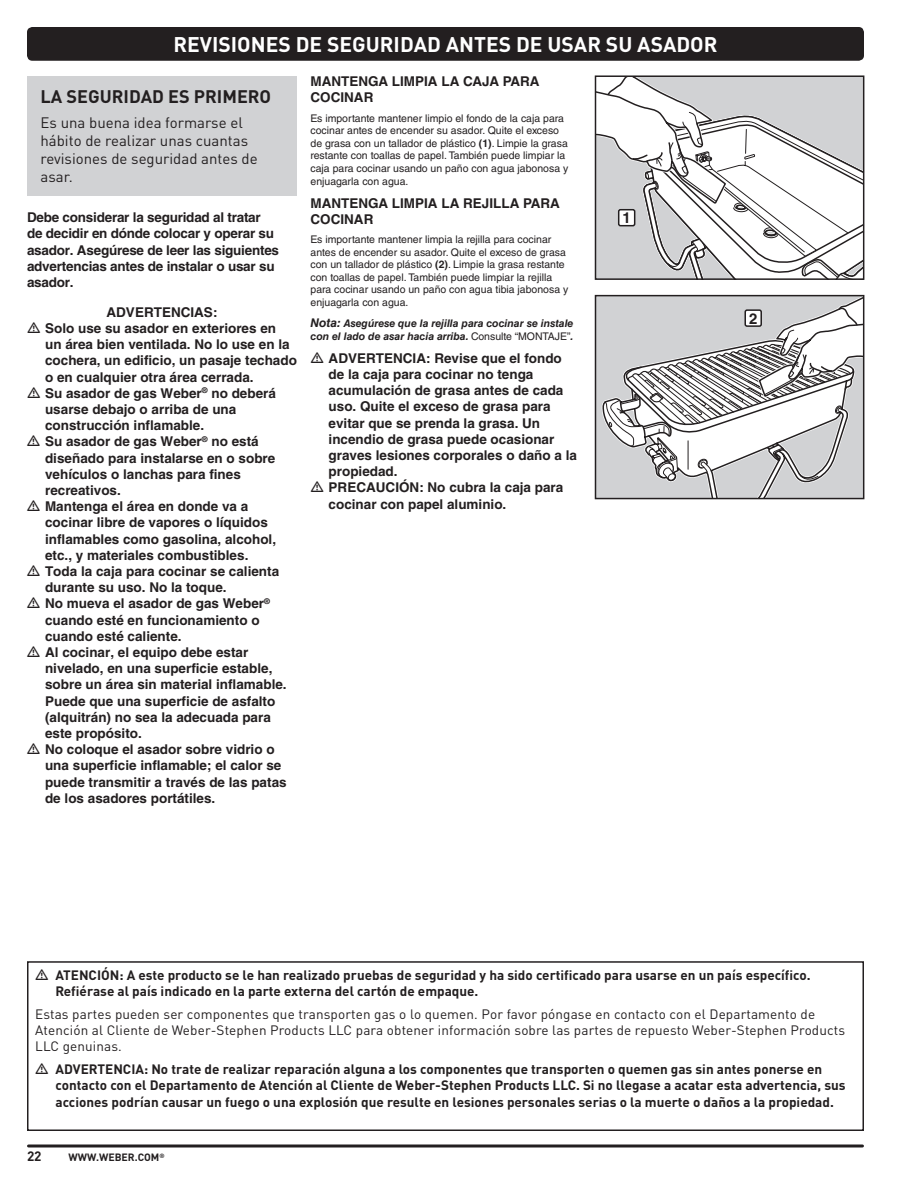
<style>
.page{position:relative;width:918px;height:1188px;background:#fff}
.page>*{position:absolute;margin:0;border:0;box-sizing:border-box;transform-origin:0 0}
.t1{font:700 21px "DIN Pro";color:#fff}
.t2{font:700 18px "DIN Pro";color:#231f20}
.t3{font:15px/18px "DIN Pro";color:#231f20}
.t4{font:700 15px "Helvetica LT Std";color:#231f20}
.t5{font:700 13.5px/16.2px "Helvetica LT Std";color:#231f20}
.t6{font:700 13.5px/16.2px "DIN Pro";color:#231f20}
.t7{font:13.5px/16.2px "DIN Pro";letter-spacing:.01em;color:#231f20}
.t8{font:10.5px/12.6px "Helvetica LT Std";color:#231f20}
.t9{font:italic 700 10.5px/12.6px "Helvetica LT Std";color:#231f20}
.t10{font:700 10.5px "DIN Pro";color:#231f20}
.s1{font-weight:700}
.s2{font-size:12px}
.s3{font-weight:400;font-style:normal}
</style>
<div class="page">
<div style="left:27px;top:27px;width:837px;height:34px;background:#231f20;border-radius:5px"></div>
<svg style="left:28px;top:1144px;width:834px;height:4px"></svg>
<div style="left:27px;top:76px;width:270px;height:119px;background:#d1d2d4"></div>
<svg style="left:598px;top:78px;width:263px;height:199px"></svg>
<div style="left:619px;top:210px;width:16px;height:16px;background:#fff;border-radius:2px"></div>
<div style="left:618px;top:209px;width:17px;height:17px;border:2px solid #231f20;border-radius:2px"></div>
<div style="left:595px;top:75px;width:269px;height:205px;border:2px solid #231f20"></div>
<svg style="left:602px;top:298px;width:259px;height:198px"></svg>
<div style="left:745px;top:310px;width:16px;height:16px;background:#fff;border-radius:2px"></div>
<div style="left:744px;top:309px;width:18px;height:18px;border:2px solid #231f20;border-radius:2px"></div>
<div style="left:595px;top:295px;width:269px;height:204px;border:2px solid #231f20"></div>
<div style="left:27px;top:961px;width:837px;height:170px;border:2px solid #231f20"></div>
<h1 class="t1" style="left:173px;top:27px;width:546px">REVISIONES DE SEGURIDAD ANTES DE USAR SU ASADOR</h1>
<h2 class="t2" style="left:40px;top:81px;width:232px">LA SEGURIDAD ES PRIMERO</h2>
<p class="t3" style="left:40px;top:112px;width:219px">Es una buena idea formarse el hábito de realizar unas cuantas revisiones de seguridad antes de asar.</p>
<p class="t5" style="left:27px;top:209px;width:254px">Debe considerar la seguridad al tratar de decidir en dónde colocar y operar su asador. Asegúrese de leer las siguientes advertencias antes de instalar o usar su asador.</p>
<p class="t5" style="left:45px;top:304px;width:253px;text-indent:61px">ADVERTENCIAS:<br>Solo use su asador en exteriores en<br>un área bien ventilada. No lo use en la cochera, un edificio, un pasaje techado o en cualquier otra área cerrada.<br>Su asador de gas Weber<sup>®</sup> no deberá usarse debajo o arriba de una construcción inflamable.<br>Su asador de gas Weber<sup>®</sup> no está diseñado para instalarse en o sobre vehículos o lanchas para fines recreativos.<br>Mantenga el área en donde va a cocinar libre de vapores o líquidos inflamables como gasolina, alcohol, etc., y materiales combustibles.<br>Toda la caja para cocinar se calienta durante su uso. No la toque.<br>No mueva el asador de gas Weber<sup>® </sup>cuando esté en funcionamiento o cuando esté caliente.<br>Al cocinar, el equipo debe estar nivelado, en una superficie estable, sobre un área sin material inflamable.<br>Puede que una superficie de asfalto (alquitrán) no sea la adecuada para este propósito.<br>No coloque el asador sobre vidrio o una superficie inflamable; el calor se puede transmitir a través de las patas de los asadores portátiles.</p>
<p class="t5" style="left:310px;top:73px;width:231px">MANTENGA LIMPIA LA CAJA PARA<br>COCINAR</p>
<p class="t8" style="left:310px;top:112px;width:259px">Es importante mantener limpio el fondo de la caja para cocinar antes de encender su asador. Quite el exceso de grasa con un tallador de plástico <span class="s1">(1)</span>. Limpie la grasa restante con toallas de papel. También puede limpiar la caja para cocinar usando un paño con agua jabonosa y enjuagarla con agua.</p>
<p class="t5" style="left:310px;top:194px;width:251px">MANTENGA LIMPIA LA REJILLA PARA<br>COCINAR</p>
<p class="t8" style="left:310px;top:233px;width:259px">Es importante mantener limpia la rejilla para cocinar antes de encender su asador. Quite el exceso de grasa con un tallador de plástico <span class="s1">(2)</span>. Limpie la grasa restante con toallas de papel. También puede limpiar la rejilla para cocinar usando un paño con agua tibia jabonosa y enjuagarla con agua.</p>
<p class="t9" style="left:310px;top:317px;width:264px"><span class="s2">Nota:</span> Asegúrese que la rejilla para cocinar se instale con el lado de asar hacia arriba. <span class="s3">Consulte “MONTAJE”</span>.</p>
<p class="t5" style="left:329px;top:350px;width:250px">ADVERTENCIA: Revise que el fondo de la caja para cocinar no tenga acumulación de grasa antes de cada uso. Quite el exceso de grasa para evitar que se prenda la grasa. Un incendio de grasa puede ocasionar graves lesiones corporales o daño a la propiedad.<br>PRECAUCIÓN: No cubra la caja para cocinar con papel aluminio.</p>
<p class="t4" style="left:623px;top:209px;width:10px">1</p>
<p class="t4" style="left:749px;top:309px;width:10px">2</p>
<p class="t6" style="left:55px;top:965px;width:757px">ATENCIÓN: A este producto se le han realizado pruebas de seguridad y ha sido certificado para usarse en un país específico.<br>Refiérase al país indicado en la parte externa del cartón de empaque.</p>
<p class="t7" style="left:35px;top:1005px;width:811px">Estas partes pueden ser componentes que transporten gas o lo quemen. Por favor póngase en contacto con el Departamento de<br>Atención al Cliente de Weber-Stephen Products LLC para obtener información sobre las partes de repuesto Weber-Stephen Products<br>LLC genuinas.</p>
<p class="t6" style="left:55px;top:1060px;width:792px">ADVERTENCIA: No trate de realizar reparación alguna a los componentes que transporten o quemen gas sin antes ponerse en contacto con el Departamento de Atención al Cliente de Weber-Stephen Products LLC. Si no llegase a acatar esta advertencia, sus acciones podrían causar un fuego o una explosión que resulte en lesiones personales serias o la muerte o daños a la propiedad.</p>
<p class="t6" style="left:27px;top:1146px;width:16px">22</p>
<p class="t10" style="left:69px;top:1148px;width:98px">WWW.WEBER.COM<sup>®</sup></p>
</div>
